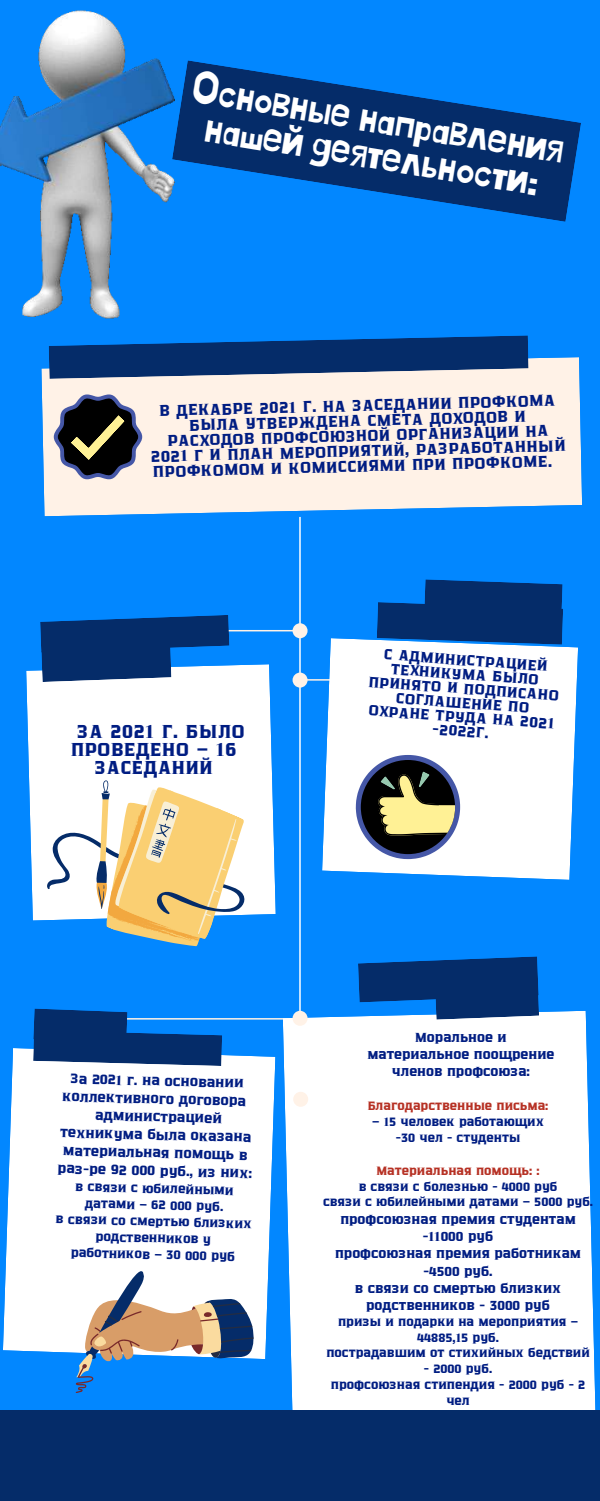
<style>
.page{position:relative;width:600px;height:1501px;background:#fff}
.page>*{position:absolute;margin:0;border:0;box-sizing:border-box;transform-origin:0 0}
.t1{font:42.1px/36px "Jingleberry";color:#fff;text-align:center}
.t2{font:18.1px/18px "Zantiqa 4 F";letter-spacing:.04em;color:#001d82;text-align:center}
.t3{font:15.2px "Zantiqa 4 F";color:#001d82}
.t4{font:14.3px/14.2px "Zantiqa 4 F";color:#001d82;text-align:center}
.t5{font:13.1px/18px "Zantiqa 4 F";color:#001d82;text-align:center}
.t6{font:12.6px/17.2px "Zantiqa 4 F";color:#001d82;text-align:center}
.t7{font:12px/16.5px "Zantiqa 4 F";color:#001d82;text-align:center}
.t8{font:11.7px/15.8px "Zantiqa 4 F";color:#001d82;text-align:center}
.t9{font:11.7px "Zantiqa 4 F";color:#b63124}
</style>
<div class="page">
<div style="left:0;top:0;width:600px;height:1500px;background:#0287ff"></div>
<hr style="left:299px;top:517px;width:2px;height:892px;background:#fff">
<div style="left:41px;top:357px;width:541px;height:159px;background:#fff2e7"></div>
<hr style="left:212px;top:630px;width:86px;height:1px;background:#fff2e7">
<hr style="left:120px;top:1017px;width:179px;height:2px;background:#fff2e7">
<hr style="left:301px;top:679px;width:135px;height:1px;background:#fff2e7">
<div style="left:283px;top:1011px;width:313px;height:398px;background:#fff"></div>
<div style="left:293px;top:623px;width:15px;height:15px;background:#fff2e7;border-radius:50%"></div>
<div style="left:293px;top:672px;width:15px;height:15px;background:#fff2e7;border-radius:50%"></div>
<div style="left:0;top:1409px;width:600px;height:91px;background:#052c69"></div>
<svg style="left:26px;top:664px;width:250px;height:256px;background:#eaf5ff"></svg>
<svg style="left:322px;top:638px;width:256px;height:241px;background:#edf6fe"></svg>
<div style="left:55px;top:762px;width:202px;height:8px;background:#fff"></div>
<svg style="left:35px;top:770px;width:234px;height:177px;background:#d6d7c7"></svg>
<div style="left:3px;top:1048px;width:272px;height:305px;background:#fff"></div>
<div style="left:293px;top:1010px;width:15px;height:15px;background:#fff2e7;border-radius:50%"></div>
<div style="left:293px;top:1091px;width:15px;height:15px;background:#fff2e7;border-radius:50%"></div>
<svg style="left:49px;top:335px;width:480px;height:44px;background:#34578a"></svg>
<svg style="left:377px;top:579px;width:186px;height:65px;background:#083e83"></svg>
<svg style="left:358px;top:956px;width:181px;height:63px"></svg>
<svg style="left:40px;top:615px;width:189px;height:67px;background:#1d4e8e"></svg>
<svg style="left:271px;top:73px;width:310px;height:149px;fill:#052c69"></svg>
<svg style="left:356px;top:754px;width:104px;height:105px;background:#7e7e74"></svg>
<svg style="left:54px;top:394px;width:88px;height:85px;background:#5d5b5c"></svg>
<svg style="left:70px;top:1256px;width:199px;height:136px"></svg>
<svg style="left:33px;top:1008px;width:189px;height:57px"></svg>
<img style="left:0;top:10px;width:271px;height:358px">
<h1 class="t1" style="left:195px;top:73px;width:378px;rotate:9deg">Основные направления нашей деятельности:</h1>
<p class="t3" style="left:159px;top:406px;width:397px;rotate:-2deg">В ДЕКАБРЕ 2021 Г. НА ЗАСЕДАНИИ ПРОФКОМА</p>
<p class="t3" style="left:189px;top:420px;width:338px;rotate:-2deg">БЫЛА УТВЕРЖДЕНА СМЕТА ДОХОДОВ И</p>
<p class="t3" style="left:167px;top:436px;width:382px;rotate:-2deg">РАСХОДОВ ПРОФСОЮЗНОЙ ОРГАНИЗАЦИИ НА</p>
<p class="t3" style="left:151px;top:452px;width:416px;rotate:-2deg">2021 Г И ПЛАН МЕРОПРИЯТИЙ, РАЗРАБОТАННЫЙ</p>
<p class="t3" style="left:153px;top:467px;width:401px;rotate:-2deg">ПРОФКОМОМ И КОМИССИЯМИ ПРИ ПРОФКОМЕ.</p>
<p class="t4" style="left:371px;top:647px;width:192px;rotate:4deg">С АДМИНИСТРАЦИЕЙ<br>ТЕХНИКУМА БЫЛО<br>ПРИНЯТО И ПОДПИСАНО<br>СОГЛАШЕНИЕ ПО<br>ОХРАНЕ ТРУДА НА 2021</p>
<h2 class="t2" style="left:77px;top:723px;width:169px">ЗА 2021 Г. БЫЛО</h2>
<p class="t4" style="left:433px;top:722px;width:58px;rotate:4deg">-2022Г.</p>
<h2 class="t2" style="left:71px;top:741px;width:167px">ПРОВЕДЕНО – 16<br>ЗАСЕДАНИЙ</h2>
<p class="t5" style="left:59px;top:1070px;width:196px;rotate:1deg">За 2021 г. на основании коллективного договора администрацией техникума была оказана материальная помощь в раз-ре 92 000 руб., из них:</p>
<p class="t7" style="left:56px;top:1178px;width:198px;rotate:1deg">в связи с юбилейными датами – 62 000 руб.<br>в связи со смертью близких родственников у работников – 30 000 руб</p>
<p class="t6" style="left:367px;top:1028px;width:189px">Моральное и материальное поощрение членов профсоюза:</p>
<p class="t9" style="left:368px;top:1101px;width:182px">Благодарственные письма:</p>
<p class="t8" style="left:372px;top:1114px;width:173px">– 15 человек работающих -30 чел - студенты</p>
<p class="t9" style="left:376px;top:1165px;width:165px">Материальная помощь: :</p>
<p class="t8" style="left:323px;top:1178px;width:272px">в связи с болезнью - 4000 руб<br>связи с юбилейными датами – 5000 руб.</p>
<p class="t6" style="left:335px;top:1210px;width:248px">профсоюзная премия студентам -11000 руб<br>профсоюзная премия работникам -4500 руб.<br>в связи со смертью близких родственников - 3000 руб</p>
<p class="t8" style="left:326px;top:1313px;width:265px">призы и подарки на мероприятия –<br>44885,15 руб.<br>пострадавшим от стихийных бедствий</p>
<p class="t8" style="left:331px;top:1361px;width:256px">- 2000 руб.<br>профсоюзная стипендия - 2000 руб - 2 чел</p>
</div>
